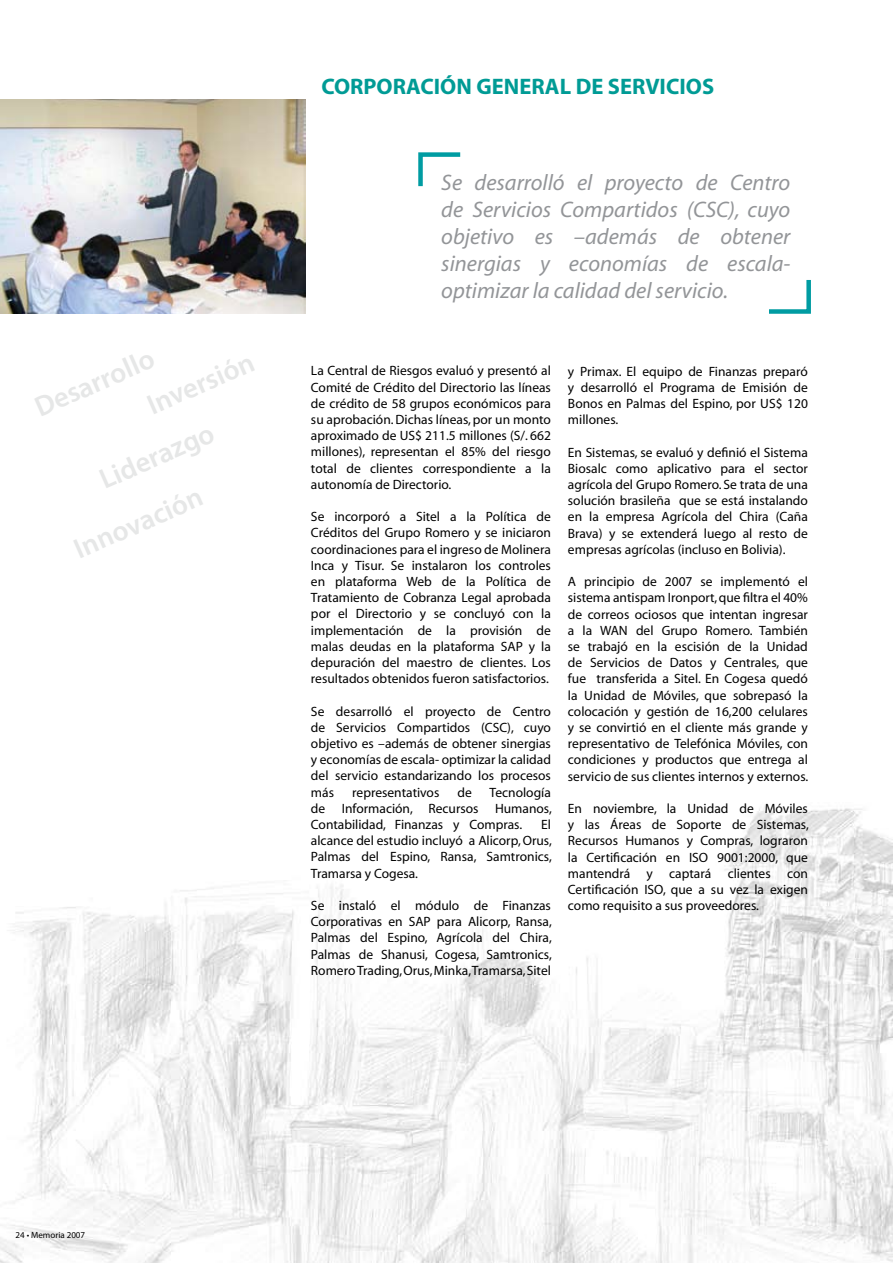
<style>
.page{position:relative;width:893px;height:1263px;background:#fff}
.page>*{position:absolute;margin:0;border:0;box-sizing:border-box;transform-origin:0 0}
.t1{font:600 28.5px/43.5px "Myriad Pro";color:#e6e7e7}
.t2{font:22.5px/27px "Myriad MM It 400 600";color:#939598;text-align:justify}
.t3{font:700 22.5px "Myriad Pro";color:#009b95}
.t4{font:13.5px/16.2px "Myriad MM 400 600";color:#000;text-align:justify}
.t5{font:9px "Myriad Pro";color:#000}
</style>
<div class="page">
<img style="left:0;top:99px;width:893px;height:1164px">
<img style="left:0;top:99px;width:305px;height:214px">
<svg style="left:416px;top:150px;width:49px;height:41px"></svg>
<svg style="left:764px;top:275px;width:49px;height:41px"></svg>
<h1 class="t1" style="left:122px;top:346px;width:116px;text-indent:-103px;rotate:-24deg">Desarrollo<br>Inversión</h1>
<h1 class="t1" style="left:92px;top:460px;width:124px;rotate:-24deg">Liderazgo</h1>
<h1 class="t1" style="left:66px;top:530px;width:139px;rotate:-24deg">Innovación</h1>
<h2 class="t3" style="left:321px;top:72px;width:394px">CORPORACIÓN GENERAL DE SERVICIOS</h2>
<h2 class="t2" style="left:441px;top:170px;width:351px">Se desarrolló el proyecto de Centro de Servicios Compartidos (CSC), cuyo objetivo es –además de obtener sinergias y economías de escala&shy;optimizar la calidad del servicio.</h2>
<p class="t4" style="left:311px;top:363px;width:241px">La Central de Riesgos evaluó y presentó al Comité de Crédito del Directorio las líneas de crédito de 58 grupos económicos para su aprobación. Dichas líneas, por un monto aproximado de US$ 211.5 millones (S/. 662 millones), representan el 85% del riesgo total de clientes correspondiente a la autonomía de Directorio.</p>
<p class="t4" style="left:311px;top:509px;width:241px">Se incorporó a Sitel a la Política de Créditos del Grupo Romero y se iniciaron coordinaciones para el ingreso de Molinera Inca y Tisur. Se instalaron los controles en plataforma Web de la Política de Tratamiento de Cobranza Legal aprobada por el Directorio y se concluyó con la implementación de la provisión de malas deudas en la plataforma SAP y la depuración del maestro de clientes. Los resultados obtenidos fueron satisfactorios.</p>
<p class="t4" style="left:311px;top:704px;width:242px">Se desarrolló el proyecto de Centro de Servicios Compartidos (CSC), cuyo objetivo es –además de obtener sinergias y economías de escala- optimizar la calidad del servicio estandarizando los procesos más</p>
<p class="t4" style="left:311px;top:785px;width:242px;text-indent:179px">Tecnología de Información, Recursos Humanos, Contabilidad, Finanzas y Compras.</p>
<p class="t4" style="left:352px;top:785px;width:89px">representativos</p>
<p class="t4" style="left:458px;top:785px;width:16px">de</p>
<p class="t4" style="left:311px;top:817px;width:242px;text-indent:230px">El alcance del estudio incluyó a Alicorp, Orus, Palmas del Espino, Ransa, Samtronics, Tramarsa y Cogesa.</p>
<p class="t4" style="left:311px;top:898px;width:242px">Se instaló el módulo de Finanzas Corporativas en SAP para Alicorp, Ransa, Palmas del Espino, Agrícola del Chira, Palmas de Shanusi, Cogesa, Samtronics, Romero Trading, Orus, Minka, Tramarsa, Sitel</p>
<p class="t4" style="left:568px;top:364px;width:241px">y Primax. El equipo de Finanzas preparó y desarrolló el Programa de Emisión de Bonos en Palmas del Espino, por US$ 120 millones.</p>
<p class="t4" style="left:568px;top:445px;width:241px">En Sistemas, se evaluó y definió el Sistema Biosalc como aplicativo para el sector agrícola del Grupo Romero. Se trata de una solución brasileña que se está instalando en la empresa Agrícola del Chira (Caña Brava) y se extenderá luego al resto de empresas agrícolas (incluso en Bolivia).</p>
<p class="t4" style="left:568px;top:574px;width:242px">A principio de 2007 se implementó el sistema antispam Ironport, que filtra el 40% de correos ociosos que intentan ingresar a la WAN del Grupo Romero. También se trabajó en la escisión de la Unidad de Servicios de Datos y Centrales, que fue transferida a Sitel. En Cogesa quedó la Unidad de Móviles, que sobrepasó la colocación y gestión de 16,200 celulares y se convirtió en el cliente más grande y representativo de Telefónica Móviles, con condiciones y productos que entrega al servicio de sus clientes internos y externos.</p>
<p class="t4" style="left:568px;top:801px;width:242px">En noviembre, la Unidad de Móviles y las Áreas de Soporte de Sistemas, Recursos Humanos y Compras, lograron la Certificación en ISO 9001:2000, que mantendrá y captará clientes con Certificación ISO, que a su vez la exigen como requisito a sus proveedores.</p>
<p class="t5" style="left:16px;top:1229px;width:71px">24 • Memoria 2007</p>
</div>
